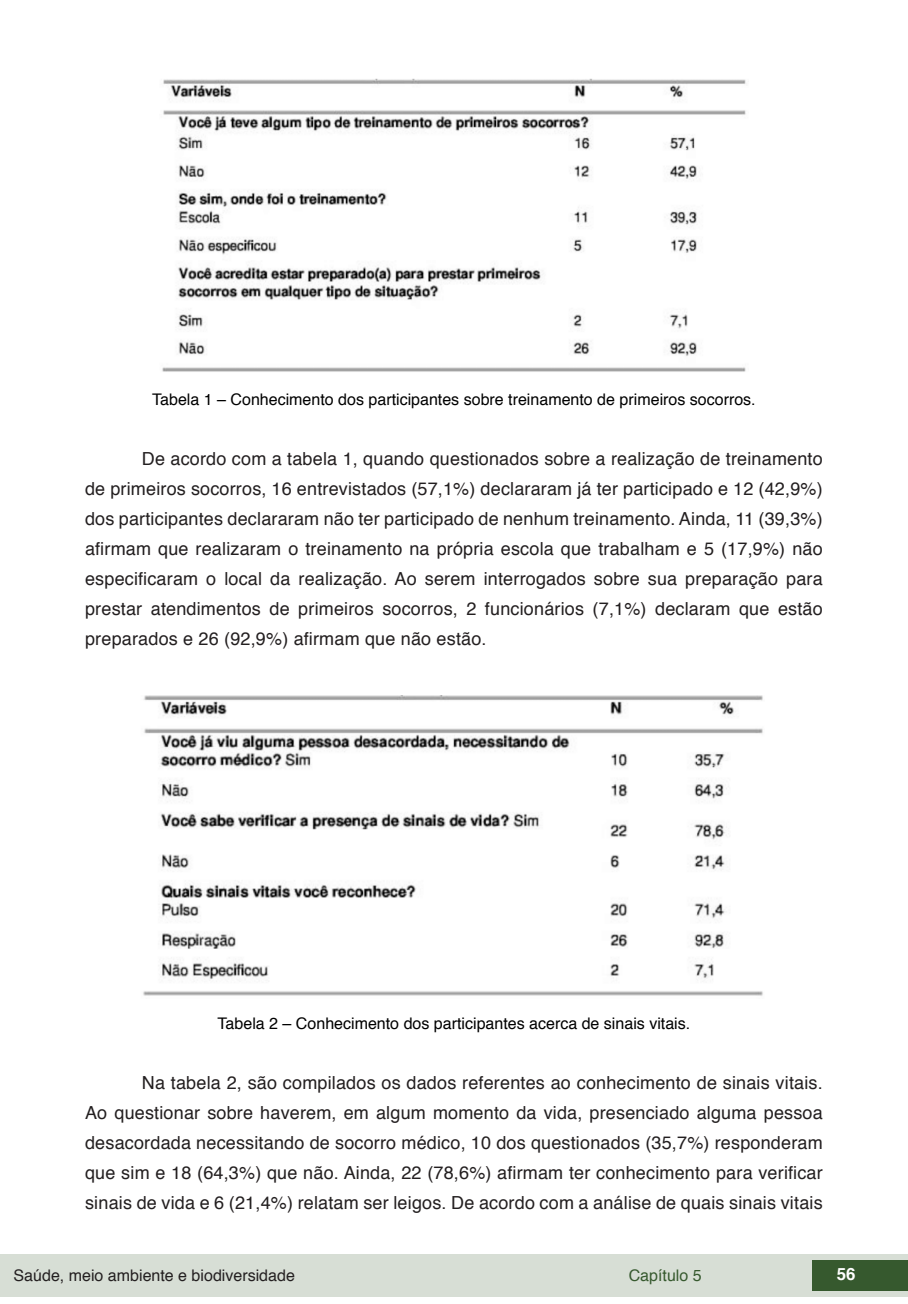
<style>
.page{position:relative;width:908px;height:1304px;background:#fff}
.page>*{position:absolute;margin:0;border:0;box-sizing:border-box;transform-origin:0 0}
.txt{font:18px/30px "Helvetica";letter-spacing:.01em;color:#231f20;text-align:justify}
.t1{font:700 16.8px "Helvetica";color:#fff}
.imagens_graf_tab{font:16px "Helvetica";color:#000}
.t2{font:16px "Helvetica";color:#231f20}
.t3{font:16px "Helvetica";color:#36592e}
</style>
<div class="page">
<div style="left:0;top:1254px;width:906px;height:43px;background:#d7ded5"></div>
<div style="left:812px;top:1261px;width:95px;height:30px;background:#36592e"></div>
<img style="left:162px;top:78px;width:584px;height:294px">
<img style="left:143px;top:695px;width:620px;height:301px">
<p class="imagens_graf_tab" style="left:152px;top:387px;width:604px">Tabela 1 – Conhecimento dos participantes sobre treinamento de primeiros socorros.</p>
<p class="txt" style="left:85px;top:444px;width:738px;text-indent:57px">De acordo com a tabela 1, quando questionados sobre a realização de treinamento de primeiros socorros, 16 entrevistados (57,1%) declararam já ter participado e 12 (42,9%) dos participantes declararam não ter participado de nenhum treinamento. Ainda, 11 (39,3%) afirmam que realizaram o treinamento na própria escola que trabalham e 5 (17,9%) não especificaram o local da realização. Ao serem interrogados sobre sua preparação para prestar atendimentos de primeiros socorros, 2 funcionários (7,1%) declaram que estão preparados e 26 (92,9%) afirmam que não estão.</p>
<p class="imagens_graf_tab" style="left:217px;top:1011px;width:474px">Tabela 2 – Conhecimento dos participantes acerca de sinais vitais.</p>
<p class="txt" style="left:85px;top:1068px;width:738px;text-indent:57px">Na tabela 2, são compilados os dados referentes ao conhecimento de sinais vitais.<br>Ao questionar sobre haverem, em algum momento da vida, presenciado alguma pessoa desacordada necessitando de socorro médico, 10 dos questionados (35,7%) responderam que sim e 18 (64,3%) que não. Ainda, 22 (78,6%) afirmam ter conhecimento para verificar sinais de vida e 6 (21,4%) relatam ser leigos. De acordo com a análise de quais sinais vitais</p>
<p class="t2" style="left:14px;top:1263px;width:283px">Saúde, meio ambiente e biodiversidade</p>
<p class="t3" style="left:628px;top:1263px;width:74px">Capítulo 5</p>
<p class="t1" style="left:836px;top:1261px;width:20px">56</p>
</div>
